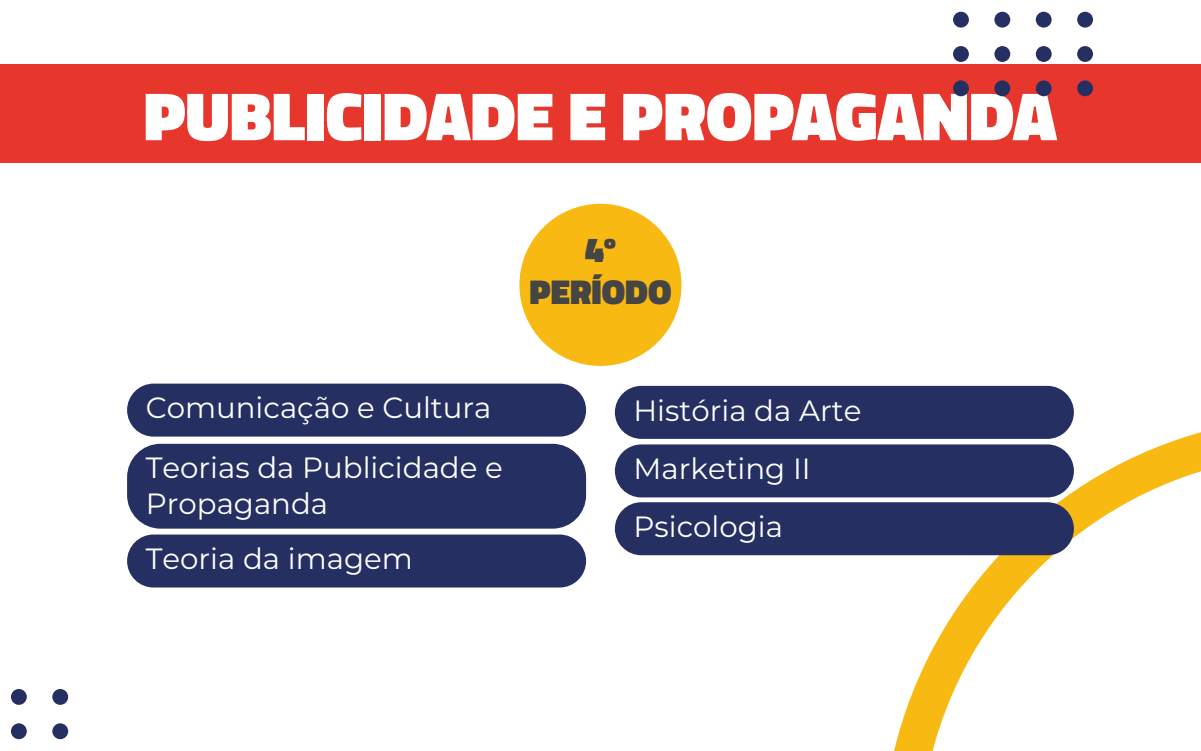
<style>
.page{position:relative;width:1201px;height:751px;background:#fff}
.page>*{position:absolute;margin:0;border:0;box-sizing:border-box;transform-origin:0 0}
.t1{font:900 69px "Cairo";color:#fff}
.t2{font:900 34.95px/41.9px "Cairo";color:#454545;text-align:center}
.t3{font:100 29.25px/60px "Montserrat";color:#fff}
</style>
<div class="page">
<svg style="left:894px;top:429px;width:306px;height:321px"></svg>
<div style="left:0;top:64px;width:1200px;height:99px;background:#e7372d"></div>
<div style="left:952px;top:12px;width:16px;height:16px;background:#252f62;border-radius:50%"></div>
<div style="left:994px;top:12px;width:16px;height:16px;background:#252f62;border-radius:50%"></div>
<div style="left:1035px;top:12px;width:16px;height:16px;background:#252f62;border-radius:50%"></div>
<div style="left:1077px;top:12px;width:15px;height:16px;background:#252f62;border-radius:50%"></div>
<div style="left:952px;top:46px;width:16px;height:16px;background:#252f62;border-radius:50%"></div>
<div style="left:994px;top:46px;width:16px;height:16px;background:#252f62;border-radius:50%"></div>
<div style="left:1035px;top:46px;width:16px;height:16px;background:#252f62;border-radius:50%"></div>
<div style="left:1077px;top:46px;width:15px;height:16px;background:#252f62;border-radius:50%"></div>
<div style="left:952px;top:80px;width:16px;height:16px;background:#252f62;border-radius:50%"></div>
<div style="left:994px;top:80px;width:16px;height:16px;background:#252f62;border-radius:50%"></div>
<div style="left:1035px;top:80px;width:16px;height:16px;background:#252f62;border-radius:50%"></div>
<div style="left:1077px;top:80px;width:15px;height:16px;background:#252f62;border-radius:50%"></div>
<div style="left:11px;top:688px;width:16px;height:16px;background:#252f62;border-radius:50%"></div>
<div style="left:52px;top:688px;width:16px;height:16px;background:#252f62;border-radius:50%"></div>
<div style="left:11px;top:723px;width:16px;height:15px;background:#252f62;border-radius:50%"></div>
<div style="left:52px;top:723px;width:16px;height:15px;background:#252f62;border-radius:50%"></div>
<div style="left:519px;top:204px;width:162px;height:162px;background:#f8b912;border-radius:50%"></div>
<div style="left:127px;top:383px;width:459px;height:53px;background:#252f62;border-radius:26px"></div>
<div style="left:127px;top:443px;width:459px;height:85px;background:#252f62;border-radius:33px"></div>
<div style="left:615px;top:385px;width:458px;height:53px;background:#252f62;border-radius:26px"></div>
<div style="left:127px;top:534px;width:459px;height:53px;background:#252f62;border-radius:26px"></div>
<div style="left:615px;top:444px;width:458px;height:53px;background:#252f62;border-radius:26px"></div>
<div style="left:615px;top:502px;width:458px;height:53px;background:#252f62;border-radius:26px"></div>
<h1 class="t1" style="left:144px;top:76px;width:914px">PUBLICIDADE E PROPAGANDA</h1>
<p class="t2" style="left:529px;top:229px;width:143px">4º<br>PERÍODO</p>
<p class="t3" style="left:146px;top:380px;width:358px">Comunicação e Cultura<br>Teorias da Publicidade e</p>
<p class="t3" style="left:146px;top:475px;width:184px">Propaganda</p>
<p class="t3" style="left:146px;top:530px;width:269px">Teoria da imagem</p>
<p class="t3" style="left:633px;top:383px;width:229px">História da Arte</p>
<p class="t3" style="left:633px;top:442px;width:179px;line-height:57.8px">Marketing II<br>Psicologia</p>
</div>
